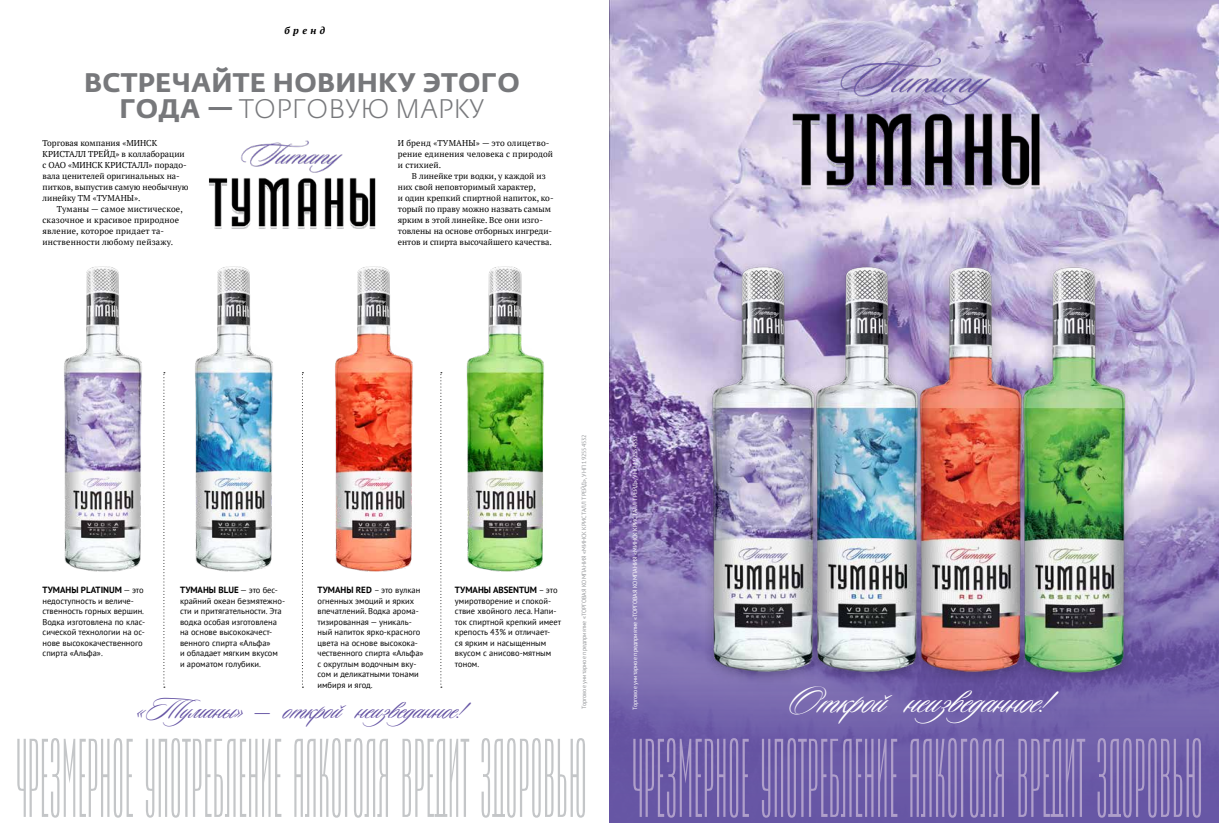
<style>
.page{position:relative;width:1219px;height:823px;background:#fff}
.page>*{position:absolute;margin:0;border:0;box-sizing:border-box;transform-origin:0 0}
.t1{font:106.1px "A Empirial";color:#c4c6c8;scale:.48 1}
.t2{font:40px "Ceremonious One";color:#fff}
.t3{font:30px "Ceremonious One";color:#6756a5}
.t4{font:700 26.6px/26px "Fedra Sans Pro";letter-spacing:.01em;color:#77787b;text-align:center}
.t5{font:italic 700 10px "PT Serif";letter-spacing:.34em;color:#000}
.t6{font:700 9px "PT Sans";color:#000}
.t7{font:8.5px/10.5px "PT Sans";color:#000}
.t8{font:8.5px/11px "PT Serif";color:#000}
.t9{font:8.5px/11px "PT Serif";letter-spacing:.02em;color:#000}
.t10{font:6px "PT Sans";color:#939598}
.t11{font:6px "PT Sans";color:#fff}
.s1{font-weight:300}
.s2{font-weight:400;font-size:8.5px}
.s3{font-weight:700;font-size:9px}
.s4{color:#af9fca}
</style>
<div class="page">
<svg style="left:163px;top:590px;width:2px;height:97px"></svg>
<svg style="left:302px;top:372px;width:1px;height:315px"></svg>
<svg style="left:440px;top:590px;width:2px;height:97px"></svg>
<img style="left:609px;top:0;width:610px;height:213px">
<img style="left:64px;top:266px;width:209px;height:323px">
<img style="left:335px;top:266px;width:209px;height:323px">
<img style="left:209px;top:140px;width:167px;height:89px">
<img style="left:775px;top:51px;width:278px;height:157px">
<img style="left:609px;top:213px;width:610px;height:609px">
<img style="left:699px;top:208px;width:439px;height:517px">
<p class="t5" style="left:284px;top:23px;width:42px">бренд</p>
<h3 class="t4" style="left:84px;top:69px;width:437px">ВСТРЕЧАЙТЕ НОВИНКУ ЭТОГО<br>ГОДА — <span class="s1">ТОРГОВУЮ МАРКУ</span></h3>
<p class="t8" style="left:43px;top:137px;width:148px">Торговая компания «МИНСК<br>КРИСТАЛЛ ТРЕЙД» в коллаборации с ОАО «МИНСК КРИСТАЛЛ» порадо&shy;вала ценителей оригинальных на&shy;питков, выпустив самую необычную линейку ТМ «ТУМАНЫ».</p>
<p class="t9" style="left:43px;top:203px;width:142px;text-indent:14px">Туманы — самое мистическое, сказочное и красивое природное явление, которое придает та&shy;инственности любому пейзажу.</p>
<p class="t9" style="left:398px;top:137px;width:157px">И бренд «ТУМАНЫ» — это олицетво&shy;рение единения человека с природой и стихией.</p>
<p class="t8" style="left:398px;top:170px;width:157px;text-indent:14px">В линейке три водки, у каждой из них свой неповторимый характер,<br>и один крепкий спиртной напиток, ко&shy;торый по праву можно назвать самым ярким в этой линейке. Все они изго&shy;товлены на основе отборных ингреди&shy;ентов и спирта высочайшего качества.</p>
<p class="t6" style="left:43px;top:583px;width:103px">ТУМАНЫ PLATINUM <span class="s2">— это</span></p>
<p class="t7" style="left:43px;top:594px;width:104px">недоступность и величе&shy;ственность горных вершин.<br>Водка изготовлена по клас&shy;сической технологии на ос&shy;нове высококачественного спирта «Альфа».</p>
<p class="t6" style="left:180px;top:583px;width:100px">ТУМАНЫ BLUE <span class="s2">— это бес-</span></p>
<p class="t7" style="left:180px;top:594px;width:107px">крайний океан безмятежно&shy;сти и притягательности. Эта водка особая изготовлена на основе высококачест&shy;венного спирта «Альфа»<br>и обладает мягким вкусом<br>и ароматом голубики.</p>
<p class="t7" style="left:317px;top:584px;width:108px"><span class="s3">ТУМАНЫ RED</span> – это вулкан огненных эмоций и ярких впечатлений. Водка арома&shy;тизированная — уникаль&shy;ный напиток ярко-красного цвета на основе высокока&shy;чественного спирта «Альфа» с округлым водочным вку&shy;сом и деликатными тонами имбиря и ягод.</p>
<p class="t6" style="left:455px;top:583px;width:104px">ТУМАНЫ ABSENTUM <span class="s2">– это</span></p>
<p class="t7" style="left:455px;top:594px;width:108px">умиротворение и спокой&shy;ствие хвойного леса. Напи&shy;ток спиртной крепкий имеет крепость 43% и отличает-<br>ся ярким и насыщенным вкусом с анисово-мятным тоном.</p>
<h3 class="t3" style="left:137px;top:693px;width:330px">«Туманы» _ открой неизведанное!</h3>
<p class="t10" style="left:580px;top:708px;width:276px;rotate:-90deg">Торговое унитарное предприятие «ТОРГОВАЯ КОМПАНИЯ «МИНСК КРИСТАЛЛ ТРЕЙД», УНП 192554532</p>
<p class="t11" style="left:631px;top:709px;width:276px;rotate:-90deg">Торговое унитарное предприятие «ТОРГОВАЯ КОМПАНИЯ «МИНСК КРИСТАЛЛ ТРЕЙД», УНП 192554532</p>
<h2 class="t2" style="left:788px;top:680px;width:264px">Открой неизведанное!</h2>
<h1 class="t1" style="left:15px;top:727px;width:2476px">ЧРЕЗМЕРНОЕ УПОТРЕБЛЕНИЕ АЛКОГОЛЯ ВРЕДИТ ЗДОРОВЬЮ <span class="s4">ЧРЕЗМЕРНОЕ УПОТРЕБЛЕНИЕ АЛКОГОЛЯ ВРЕДИТ ЗДОРОВЬЮ</span></h1>
</div>
